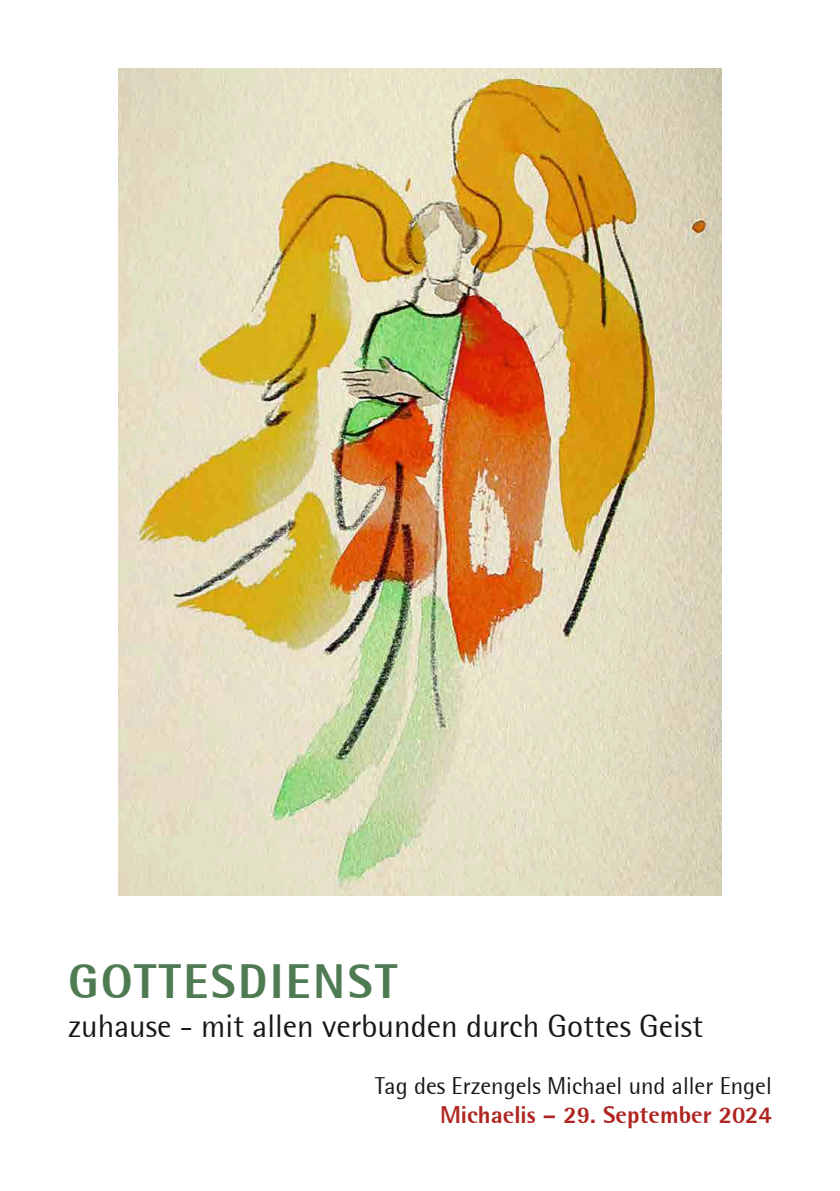
<style>
.page{position:relative;width:840px;height:1191px;background:#fff}
.page>*{position:absolute;margin:0;border:0;box-sizing:border-box;transform-origin:0 0}
.t1{font:800 48px "Rotis Semi Sans";letter-spacing:.05em;color:#4f7b53}
.t2{font:32px "Rotis Semi Sans";color:#171715}
.t3{font:24px "Rotis Semi Sans";color:#171715}
.t4{font:800 24px "Rotis Semi Sans";color:#af2521}
.s1{font-style:inherit}
</style>
<div class="page">
<img style="left:119px;top:68px;width:601px;height:828px">
<p class="t1" style="left:68px;top:951px;width:330px">GOTTESDIENST</p>
<p class="t2" style="left:68px;top:1006px;width:636px">zuhause - mit allen verbunden durch Gottes Geist</p>
<p class="t3" style="left:375px;top:1071px;width:398px">Tag des Erzengels Michael und aller Engel</p>
<p class="t4" style="left:440px;top:1099px;width:333px">Michaelis – 29. September 20<span class="s1">24</span></p>
</div>
